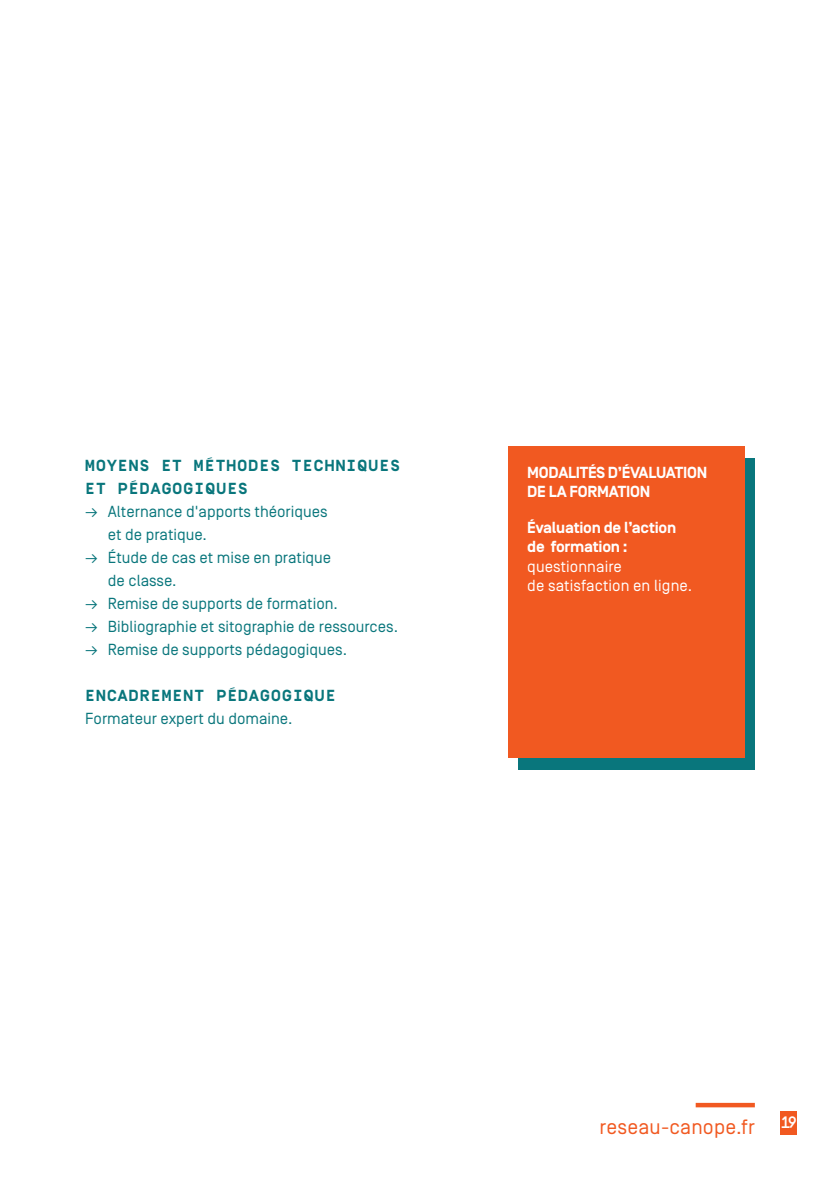
<style>
.page{position:relative;width:840px;height:1191px;background:#fff}
.page>*{position:absolute;margin:0;border:0;box-sizing:border-box;transform-origin:0 0}
.t1{font:20.8px "Simplon BP Regular";letter-spacing:.01em;color:#f15921}
.t2{font:500 16.6px "Simplon BP Mono";color:#fff}
.texte_courant{font:16px/23px "Simplon BP Regular";color:#09767c}
.t3{font:700 16px/19.2px "Simplon BP";letter-spacing:-.015em;color:#fff}
.t4{font:700 16px/23px "Simplon BP Mono";letter-spacing:.075em;color:#09767c}
.t5{font:16px/19.2px "Simplon BP Regular";letter-spacing:.005em;color:#fff}
</style>
<div class="page">
<div style="left:780px;top:1111px;width:16px;height:23px;background:#f15921"></div>
<div style="left:695px;top:1102px;width:59px;height:5px;background:#f15921"></div>
<div style="left:517px;top:458px;width:237px;height:312px;background:#09767c"></div>
<div style="left:507px;top:446px;width:237px;height:312px;background:#f15921"></div>
<p class="t4" style="left:85px;top:453px;width:316px">MOYENS ET MÉTHODES TECHNIQUES<br>ET PÉDAGOGIQUES</p>
<p class="texte_courant" style="left:108px;top:500px;width:221px;text-indent:-23px">→ Alternance d'apports théoriques et de pratique.</p>
<p class="texte_courant" style="left:108px;top:546px;width:225px;text-indent:-23px">→ Étude de cas et mise en pratique de classe.</p>
<p class="texte_courant" style="left:85px;top:592px;width:254px">→ Remise de supports de formation.</p>
<p class="texte_courant" style="left:85px;top:615px;width:314px">→ Bibliographie et sitographie de ressources.</p>
<p class="texte_courant" style="left:85px;top:638px;width:263px">→ Remise de supports pédagogiques.</p>
<p class="t4" style="left:85px;top:683px;width:252px">ENCADREMENT PÉDAGOGIQUE</p>
<p class="texte_courant" style="left:85px;top:707px;width:209px">Formateur expert du domaine.</p>
<p class="t3" style="left:527px;top:463px;width:181px">MODALITÉS D’ÉVALUATION<br>DE LA FORMATION</p>
<p class="t3" style="left:527px;top:519px;width:150px">Évaluation de l’action de formation :</p>
<p class="t5" style="left:527px;top:556px;width:166px">questionnaire<br>de satisfaction en ligne.</p>
<h1 class="t1" style="left:599px;top:1115px;width:157px">reseau-canope.fr</h1>
<p class="t2" style="left:780px;top:1111px;width:18px">19</p>
</div>
